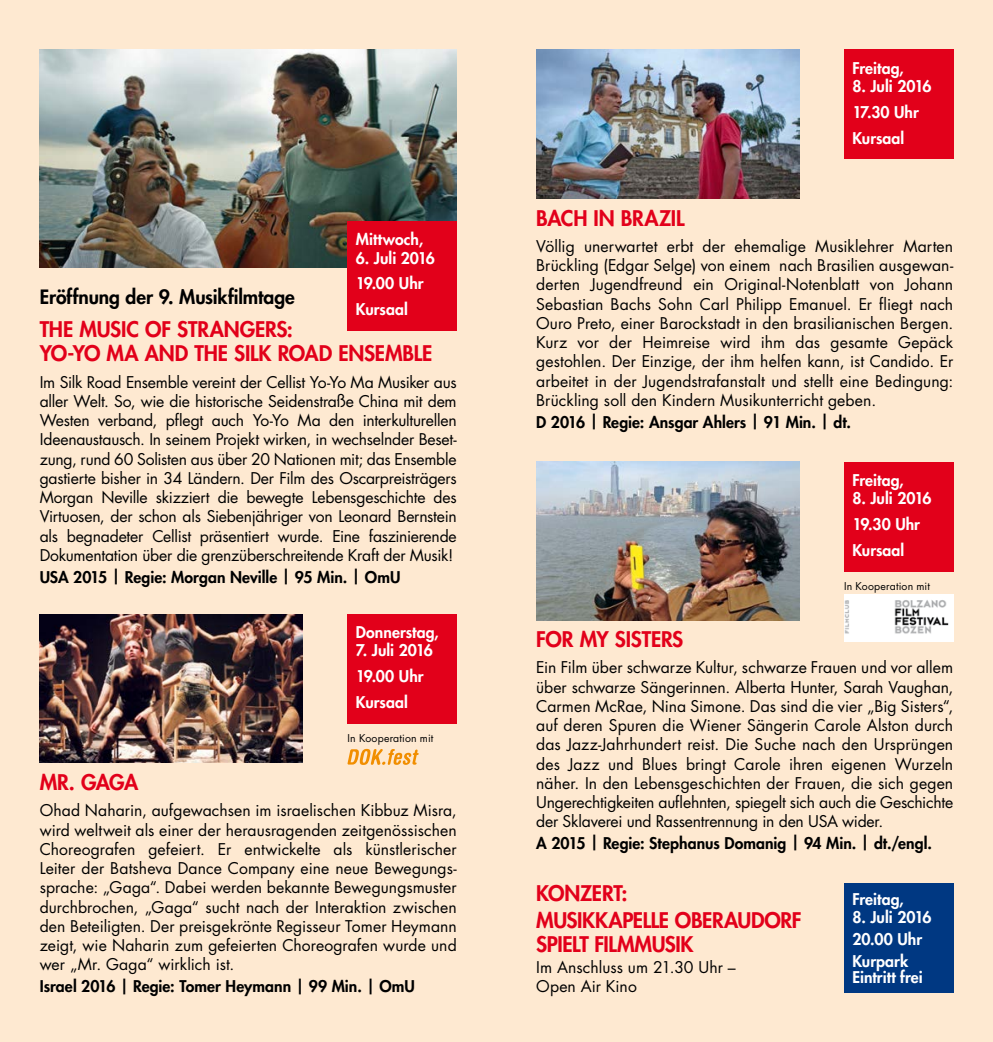
<style>
.page{position:relative;width:993px;height:1042px;background:#fff}
.page>*{position:absolute;margin:0;border:0;box-sizing:border-box;transform-origin:0 0}
.t1{font:800 21px/24.5px "Futura Std";letter-spacing:-.01em;color:#e2001a}
.t2{font:800 19.25px "Futura Std";letter-spacing:-.005em;color:#000}
.t3{font:15.75px/19.2px "Futura Std";letter-spacing:-.005em;color:#000;text-align:justify}
.t4{font:800 15.75px/25.9px "Futura Std";color:#fff}
.t5{font:800 15.75px "Futura Std";color:#000}
.t6{font:10.5px "Futura Std";letter-spacing:.02em;color:#000}
</style>
<div class="page">
<div style="left:0;top:0;width:992px;height:1042px;background:#fee9d1"></div>
<img style="left:40px;top:50px;width:416px;height:218px">
<div style="left:347px;top:221px;width:109px;height:109px;background:#e2001a"></div>
<div style="left:347px;top:614px;width:109px;height:109px;background:#e2001a"></div>
<img style="left:40px;top:614px;width:263px;height:149px">
<div style="left:843px;top:50px;width:109px;height:109px;background:#e2001a"></div>
<img style="left:536px;top:50px;width:263px;height:148px">
<svg style="left:347px;top:749px;width:71px;height:16px"></svg>
<div style="left:843px;top:462px;width:109px;height:109px;background:#e2001a"></div>
<img style="left:536px;top:462px;width:263px;height:159px">
<img style="left:844px;top:595px;width:108px;height:46px">
<div style="left:843px;top:883px;width:109px;height:109px;background:#003882"></div>
<p class="t4" style="left:356px;top:226px;width:69px">Mittwoch,</p>
<p class="t4" style="left:356px;top:245px;width:81px">6. Juli 2016<br>19.00 Uhr<br>Kursaal</p>
<p class="t2" style="left:40px;top:285px;width:256px">Eröffnung der 9. Musikfilmtage</p>
<h1 class="t1" style="left:40px;top:317px;width:394px">THE MUSIC OF STRANGERS:<br>YO-YO MA AND THE SILK ROAD ENSEMBLE</h1>
<p class="t3" style="left:40px;top:372px;width:418px">Im Silk Road Ensemble vereint der Cellist Yo-Yo Ma Musiker aus aller Welt. So, wie die historische Seidenstraße China mit dem Westen verband, pflegt auch Yo-Yo Ma den interkulturellen Ideenaustausch. In seinem Projekt wirken, in wechselnder Beset&shy;zung, rund 60 Solisten aus über 20 Nationen mit; das Ensemble gastierte bisher in 34 Ländern. Der Film des Oscarpreisträgers Morgan Neville skizziert die bewegte Lebensgeschichte des Virtuosen, der schon als Siebenjähriger von Leonard Bernstein als begnadeter Cellist präsentiert wurde. Eine faszinierende Dokumentation über die grenzüberschreitende Kraft der Musik!</p>
<p class="t5" style="left:40px;top:567px;width:362px">USA 2015 | Regie: Morgan Neville | 95 Min. | OmU</p>
<p class="t4" style="left:356px;top:619px;width:84px">Donnerstag,</p>
<p class="t4" style="left:356px;top:638px;width:78px">7. Juli 2016<br>19.00 Uhr<br>Kursaal</p>
<p class="t6" style="left:347px;top:732px;width:87px">In Kooperation mit</p>
<h1 class="t1" style="left:40px;top:770px;width:100px">MR. GAGA</h1>
<p class="t3" style="left:40px;top:801px;width:418px">Ohad Naharin, aufgewachsen im israelischen Kibbuz Misra, wird weltweit als einer der herausragenden zeitgenössischen Choreografen gefeiert. Er entwickelte als künstlerischer Leiter der Batsheva Dance Company eine neue Bewegungs&shy;sprache: „Gaga“. Dabei werden bekannte Bewegungsmuster durchbrochen, „Gaga“ sucht nach der Interaktion zwischen den Beteiligten. Der preisgekrönte Regisseur Tomer Heymann zeigt, wie Naharin zum gefeierten Choreografen wurde und wer „Mr. Gaga“ wirklich ist.</p>
<p class="t5" style="left:40px;top:977px;width:376px">Israel 2016 | Regie: Tomer Heymann | 99 Min. | OmU</p>
<p class="t4" style="left:852px;top:55px;width:53px">Freitag,</p>
<p class="t4" style="left:852px;top:73px;width:81px">8. Juli 2016<br>17.30 Uhr<br>Kursaal</p>
<h1 class="t1" style="left:536px;top:206px;width:150px">BACH IN BRAZIL</h1>
<p class="t3" style="left:536px;top:237px;width:418px">Völlig unerwartet erbt der ehemalige Musiklehrer Marten Brückling (Edgar Selge) von einem nach Brasilien ausgewan&shy;derten Jugendfreund ein Original-Notenblatt von Johann Sebastian Bachs Sohn Carl Philipp Emanuel. Er fliegt nach Ouro Preto, einer Barockstadt in den brasilianischen Bergen.<br>Kurz vor der Heimreise wird ihm das gesamte Gepäck gestohlen. Der Einzige, der ihm helfen kann, ist Candido. Er arbeitet in der Jugendstrafanstalt und stellt eine Bedingung:<br>Brückling soll den Kindern Musikunterricht geben.</p>
<p class="t5" style="left:536px;top:412px;width:316px">D 2016 | Regie: Ansgar Ahlers | 91 Min. | dt.</p>
<p class="t4" style="left:852px;top:467px;width:53px">Freitag,</p>
<p class="t4" style="left:852px;top:486px;width:81px">8. Juli 2016<br>19.30 Uhr<br>Kursaal</p>
<p class="t6" style="left:843px;top:579px;width:87px">In Kooperation mit</p>
<h1 class="t1" style="left:536px;top:627px;width:148px">FOR MY SISTERS</h1>
<p class="t3" style="left:536px;top:658px;width:418px">Ein Film über schwarze Kultur, schwarze Frauen und vor allem über schwarze Sängerinnen. Alberta Hunter, Sarah Vaughan, Carmen McRae, Nina Simone. Das sind die vier „Big Sisters“, auf deren Spuren die Wiener Sängerin Carole Alston durch das Jazz-Jahrhundert reist. Die Suche nach den Ursprüngen des Jazz und Blues bringt Carole ihren eigenen Wurzeln näher. In den Lebensgeschichten der Frauen, die sich gegen Ungerechtigkeiten auflehnten, spiegelt sich auch die Geschichte der Sklaverei und Rassentrennung in den USA wider.</p>
<p class="t5" style="left:536px;top:833px;width:397px">A 2015 | Regie: Stephanus Domanig | 94 Min. | dt./engl.</p>
<h1 class="t1" style="left:536px;top:879px;width:267px;line-height:27.1px">KONZERT:<br>MUSIKKAPELLE OBERAUDORF</h1>
<h1 class="t1" style="left:536px;top:932px;width:159px">SPIELT FILMMUSIK</h1>
<p class="t3" style="left:536px;top:958px;width:201px">Im Anschluss um 21.30 Uhr –<br>Open Air Kino</p>
<p class="t4" style="left:852px;top:886px;width:53px">Freitag,</p>
<p class="t4" style="left:852px;top:906px;width:81px;line-height:22.1px">8. Juli 2016<br>20.00 Uhr<br>Kurpark</p>
<p class="t4" style="left:852px;top:964px;width:72px">Eintritt frei</p>
</div>
